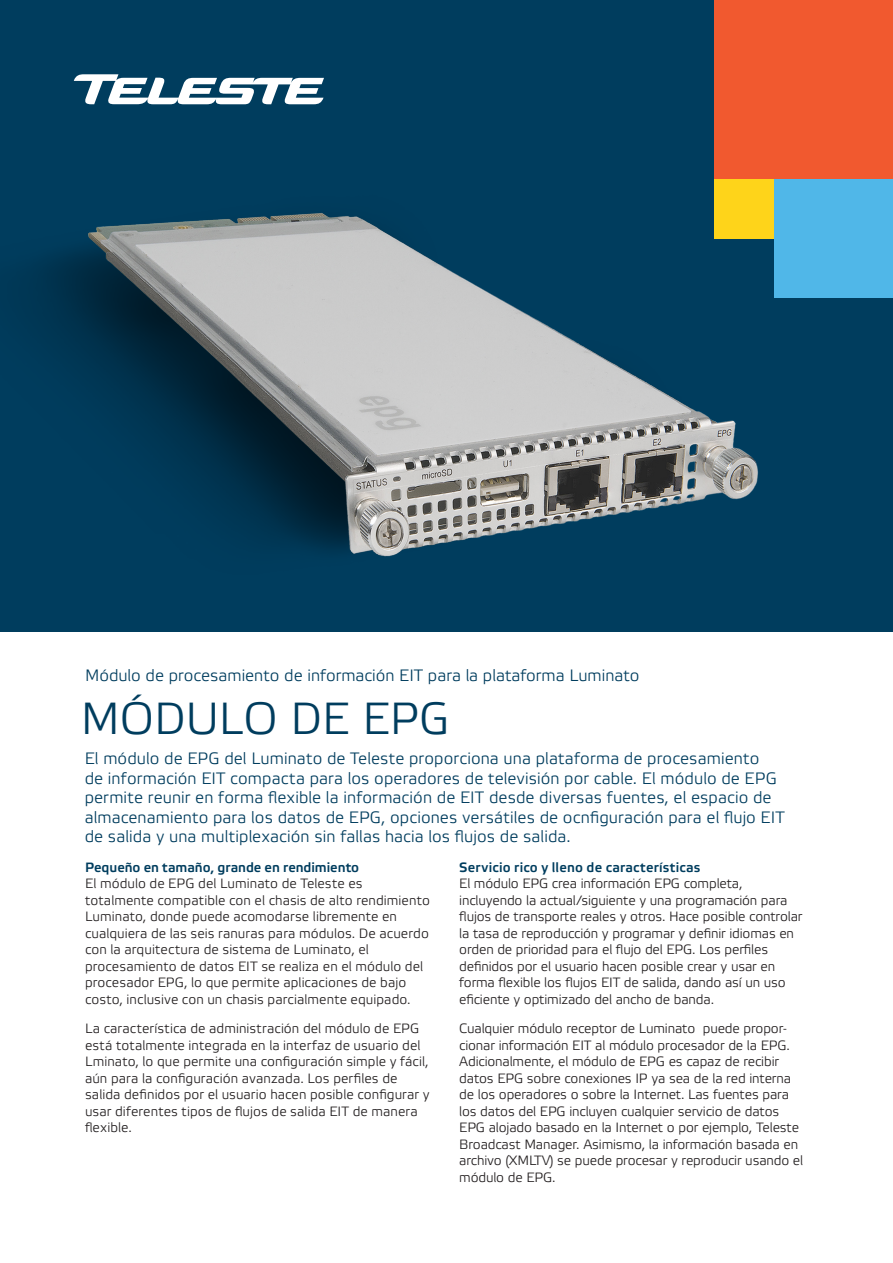
<style>
.page{position:relative;width:893px;height:1263px;background:#fff}
.page>*{position:absolute;margin:0;border:0;box-sizing:border-box;transform-origin:0 0}
.t1{font:45px "Etelka Light Pro";color:#003d5e}
.t2{font:16.5px/19.5px "Etelka Light Pro";letter-spacing:.005em;color:#003d5e}
.t3{font:13.5px/16.5px "Etelka Light Pro";letter-spacing:-.01em;color:#231f20}
.t4{font:13.5px "Etelka Medium Pro";letter-spacing:.01em;color:#003d5e}
</style>
<div class="page">
<div style="left:0;top:0;width:893px;height:631px;background:#003d5e"></div>
<div style="left:714px;top:0;width:179px;height:179px;background:#f1592f"></div>
<div style="left:774px;top:179px;width:119px;height:119px;background:#50b7e8"></div>
<img style="left:0;top:179px;width:818px;height:453px">
<svg style="left:74px;top:74px;width:250px;height:30px"></svg>
<p class="t2" style="left:85px;top:667px;width:556px">Módulo de procesamiento de información EIT para la plataforma Luminato</p>
<h1 class="t1" style="left:81px;top:695px;width:370px">MÓDULO DE EPG</h1>
<p class="t2" style="left:85px;top:750px;width:702px">El módulo de EPG del Luminato de Teleste proporciona una plataforma de procesamiento<br>de información EIT compacta para los operadores de televisión por cable. El módulo de EPG permite reunir en forma flexible la información de EIT desde diversas fuentes, el espacio de almacenamiento para los datos de EPG, opciones versátiles de ocnfiguración para el flujo EIT de salida y una multiplexación sin fallas hacia los flujos de salida.</p>
<p class="t4" style="left:85px;top:860px;width:276px">Pequeño en tamaño, grande en rendimiento</p>
<p class="t3" style="left:85px;top:876px;width:346px">El módulo de EPG del Luminato de Teleste es totalmente compatible con el chasis de alto rendimiento Luminato, donde puede acomodarse libremente en cualquiera de las seis ranuras para módulos. De acuerdo con la arquitectura de sistema de Luminato, el procesamiento de datos EIT se realiza en el módulo del procesador EPG, lo que permite aplicaciones de bajo costo, inclusive con un chasis parcialmente equipado.</p>
<p class="t3" style="left:85px;top:1021px;width:346px">La característica de administración del módulo de EPG está totalmente integrada en la interfaz de usuario del Lminato, lo que permite una configuración simple y fácil, aún para la configuración avanzada. Los perfiles de salida definidos por el usuario hacen posible configurar y usar diferentes tipos de flujos de salida EIT de manera flexible.</p>
<p class="t4" style="left:459px;top:860px;width:243px">Servicio rico y lleno de características</p>
<p class="t3" style="left:459px;top:876px;width:345px">El módulo EPG crea información EPG completa, incluyendo la actual/siguiente y una programación para flujos de transporte reales y otros. Hace posible controlar la tasa de reproducción y programar y definir idiomas en orden de prioridad para el flujo del EPG. Los perfiles definidos por el usuario hacen posible crear y usar en forma flexible los flujos EIT de salida, dando así un uso eficiente y optimizado del ancho de banda.</p>
<p class="t3" style="left:459px;top:1021px;width:345px">Cualquier módulo receptor de Luminato puede propor&shy;cionar información EIT al módulo procesador de la EPG.<br>Adicionalmente, el módulo de EPG es capaz de recibir datos EPG sobre conexiones IP ya sea de la red interna de los operadores o sobre la Internet. Las fuentes para los datos del EPG incluyen cualquier servicio de datos EPG alojado basado en la Internet o por ejemplo, Teleste Broadcast Manager. Asimismo, la información basada en archivo (XMLTV) se puede procesar y reproducir usando el módulo de EPG.</p>
</div>
